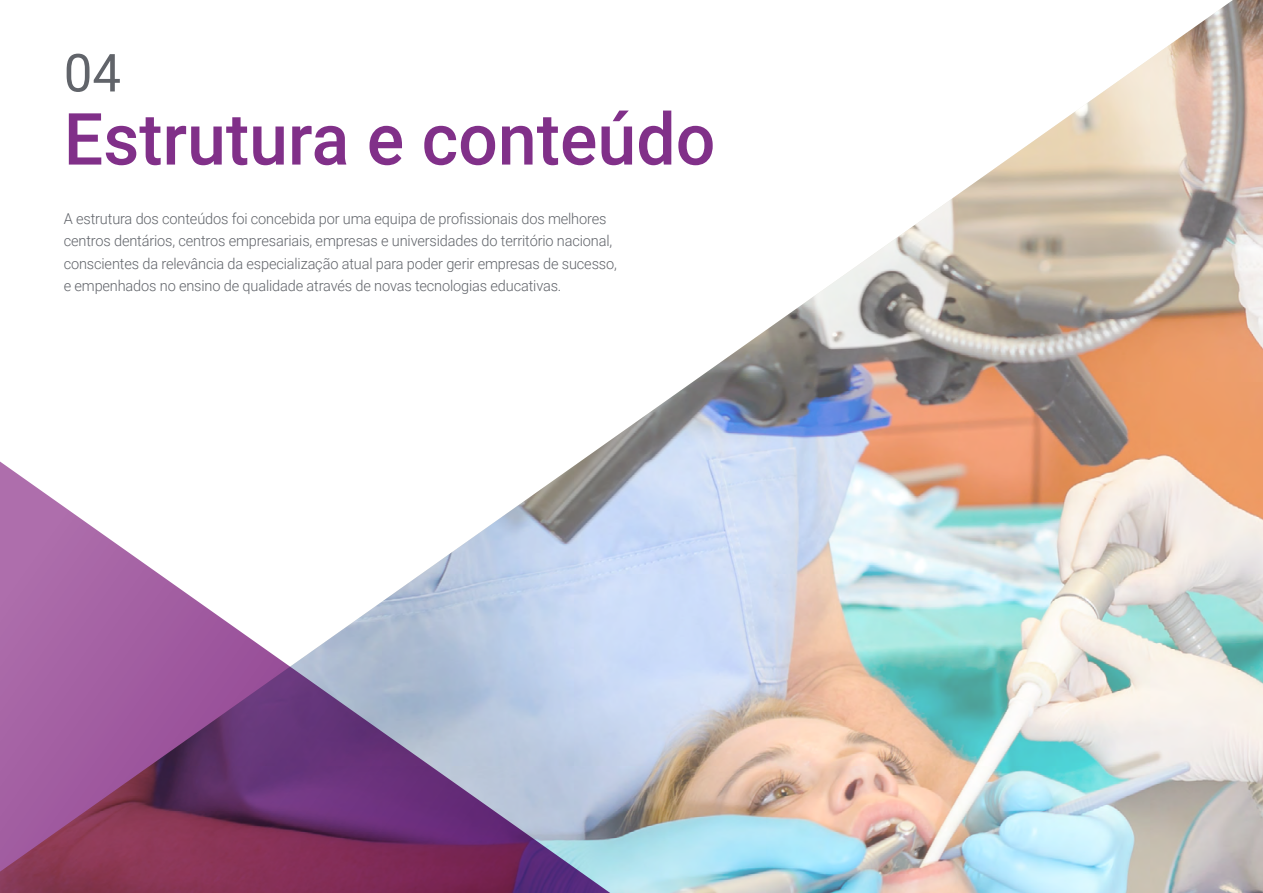
<style>
.page{position:relative;width:1263px;height:893px;background:#fff}
.page>*{position:absolute;margin:0;border:0;box-sizing:border-box;transform-origin:0 0}
.t1{font:500 72px "Roboto";color:#813089}
.t2{font:52.5px "Roboto";color:#61646a}
.t3{font:300 15px/22.5px "Roboto";letter-spacing:-.01em;color:#61646a}
</style>
<div class="page">
<img style="left:602px;top:0;width:661px;height:893px">
<svg style="left:0;top:446px;width:640px;height:447px"></svg>
<h2 class="t2" style="left:64px;top:36px;width:59px">04</h2>
<h1 class="t1" style="left:64px;top:89px;width:653px">Estrutura e conteúdo</h1>
<p class="t3" style="left:64px;top:207px;width:555px">A estrutura dos conteúdos foi concebida por uma equipa de profissionais dos melhores centros dentários, centros empresariais, empresas e universidades do território nacional, conscientes da relevância da especialização atual para poder gerir empresas de sucesso, e empenhados no ensino de qualidade através de novas tecnologias educativas.</p>
</div>
